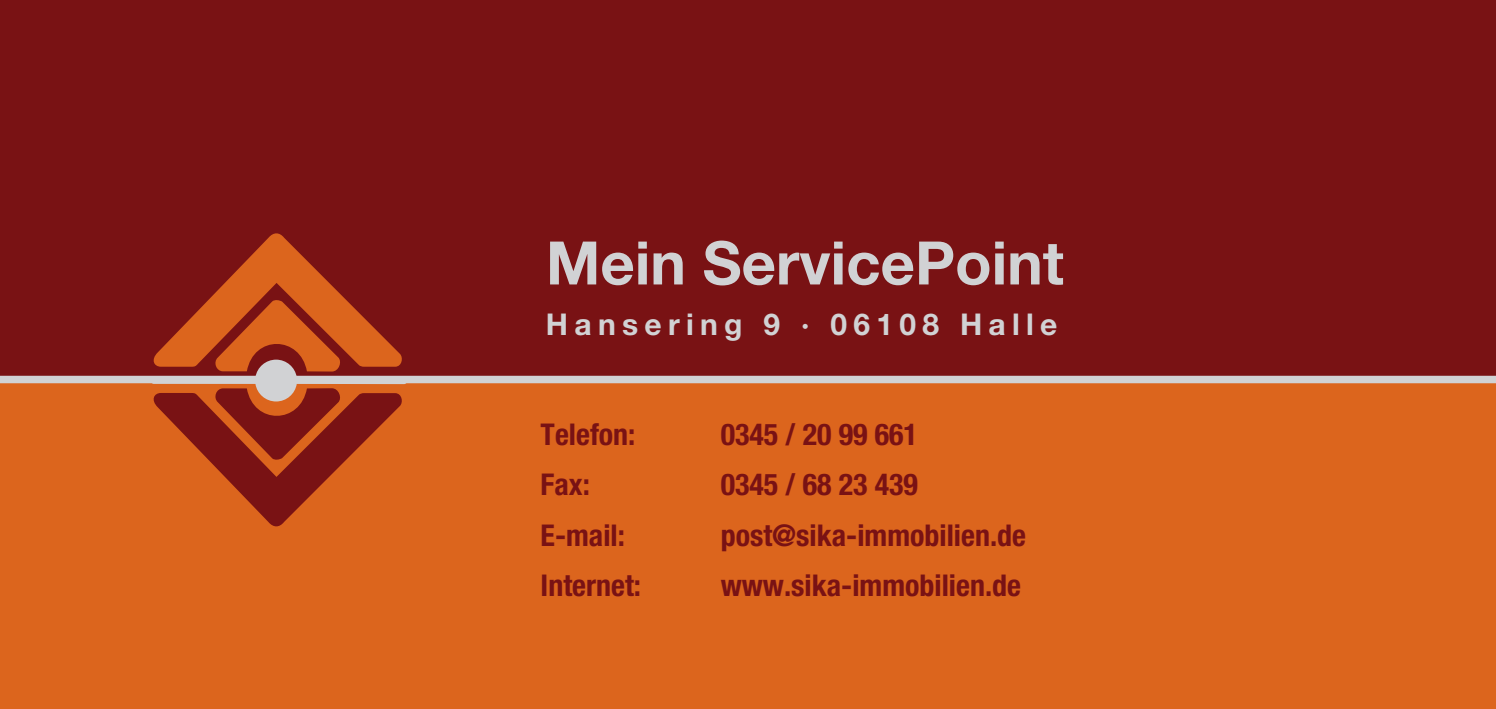
<style>
.page{position:relative;width:1496px;height:709px;background:#fff}
.page>*{position:absolute;margin:0;border:0;box-sizing:border-box;transform-origin:0 0}
.t1{font:700 60px "Helvetica Neue";color:#d1d2d4}
.t2{font:700 condensed 30px "Helvetica Neue";color:#791214}
.t3{font:700 30px "Helvetica Neue";letter-spacing:.21em;color:#d1d2d4}
</style>
<div class="page">
<div style="left:0;top:0;width:1495px;height:709px;background:#791214"></div>
<div style="left:0;top:382px;width:1495px;height:327px;background:#dc651d"></div>
<div style="left:0;top:376px;width:1495px;height:7px;background:#d1d2d4"></div>
<svg style="left:151px;top:233px;width:256px;height:293px"></svg>
<h1 class="t1" style="left:546px;top:241px;width:519px">Mein ServicePoint</h1>
<p class="t3" style="left:546px;top:313px;width:513px">Hansering 9 · 06108 Halle</p>
<p class="t2" style="left:540px;top:424px;width:96px">Telefon:</p>
<p class="t2" style="left:720px;top:424px;width:199px">0345 / 20 99 661</p>
<p class="t2" style="left:540px;top:474px;width:51px">Fax:</p>
<p class="t2" style="left:720px;top:474px;width:199px">0345 / 68 23 439</p>
<p class="t2" style="left:540px;top:524px;width:86px">E-mail:</p>
<p class="t2" style="left:720px;top:524px;width:307px">post@sika-immobilien.de</p>
<p class="t2" style="left:540px;top:574px;width:102px">Internet:</p>
<p class="t2" style="left:720px;top:574px;width:302px">www.sika-immobilien.de</p>
</div>
